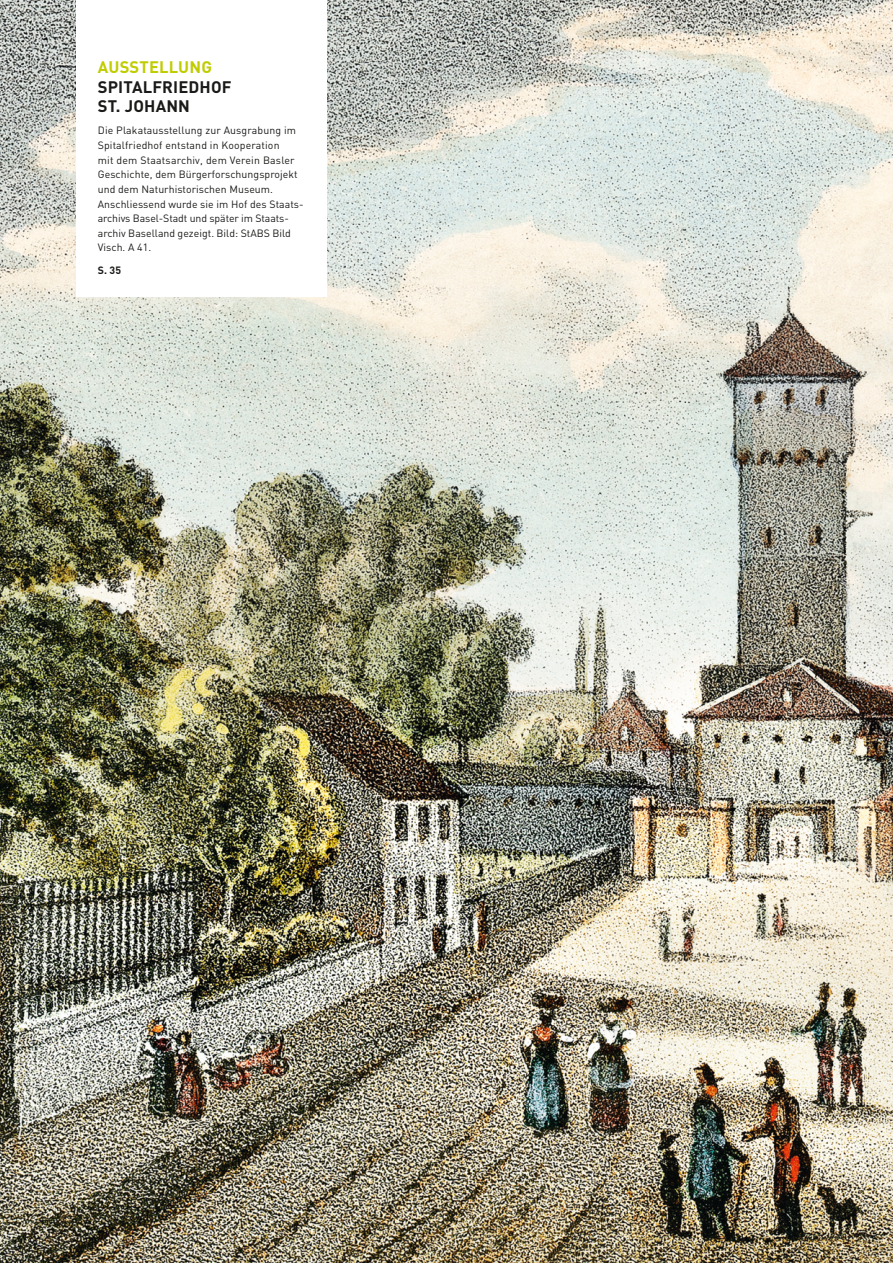
<style>
.page{position:relative;width:893px;height:1263px;background:#fff}
.page>*{position:absolute;margin:0;border:0;box-sizing:border-box;transform-origin:0 0}
.t1{font:700 16.5px/19.5px "DIN";letter-spacing:.01em;color:#1a1a18}
.t2{font:700 16.5px "DIN";letter-spacing:.01em;color:#c0cc00}
.t3{font:10.5px/14.7px "DIN";letter-spacing:.005em;color:#1a1a18}
.t4{font:700 10.5px "DIN";color:#1a1a18}
</style>
<div class="page">
<img style="left:0;top:0;width:893px;height:1263px">
<div style="left:77px;top:0;width:250px;height:296px;background:#fff"></div>
<h1 class="t2" style="left:98px;top:57px;width:114px">AUSSTELLUNG</h1>
<h1 class="t1" style="left:98px;top:76px;width:135px">SPITALFRIEDHOF<br>ST. JOHANN</h1>
<p class="t3" style="left:98px;top:123px;width:207px">Die Plakatausstellung zur Ausgrabung im Spitalfriedhof entstand in Kooperation<br>mit dem Staatsarchiv, dem Verein Basler Geschichte, dem Bürgerforschungsprojekt und dem Naturhistorischen Museum. -Anschliessend wurde sie im H of des Staats&shy;archivs Basel-Stadt und später im Staats&shy;archiv Baselland gezeigt. Bild: StABS</p>
<p class="t3" style="left:272px;top:225px;width:20px">Bild</p>
<p class="t3" style="left:98px;top:240px;width:55px">Visch. A 41.</p>
<p class="t4" style="left:98px;top:263px;width:25px">S. 35</p>
</div>
